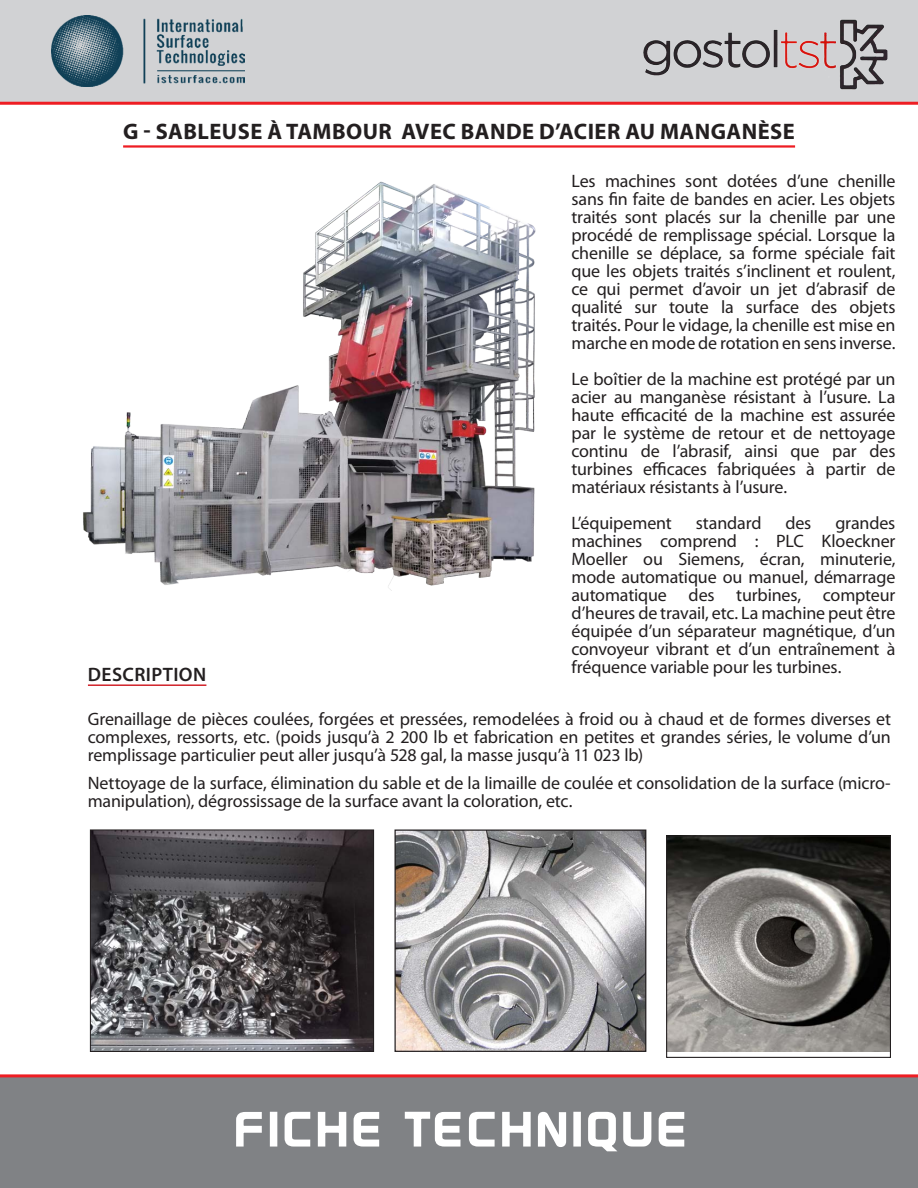
<style>
.page{position:relative;width:918px;height:1188px;background:#fff}
.page>*{position:absolute;margin:0;border:0;box-sizing:border-box;transform-origin:0 0}
.Myriad_Pro_15-15_Bol{font:66.45px "Sony Sketch EF";letter-spacing:.07em;color:#fff;scale:.81 1}
.t1{font:700 22.5px "Myriad Pro";letter-spacing:.02em;color:#231f20}
.t2{font:600 19.5px "Myriad Pro";letter-spacing:.02em;color:#231f20}
.t3{font:18px/18px "Myriad Pro";letter-spacing:-.01em;color:#231f20;text-align:justify}
</style>
<div class="page">
<div style="left:0;top:0;width:918px;height:102px;background:#d1d2d4"></div>
<div style="left:0;top:1077px;width:918px;height:111px;background:#808285"></div>
<hr style="left:0;top:1074px;width:918px;height:3px;background:#ee1d23">
<img style="left:52px;top:15px;width:192px;height:72px">
<hr style="left:0;top:102px;width:918px;height:3px;background:#ee1d23">
<img style="left:643px;top:19px;width:245px;height:71px">
<svg style="left:236px;top:1112px;width:26px;height:35px"></svg>
<div style="left:270px;top:1112px;width:7px;height:35px;border:2px solid #fff"></div>
<svg style="left:284px;top:1111px;width:27px;height:36px"></svg>
<svg style="left:317px;top:1111px;width:63px;height:36px"></svg>
<svg style="left:404px;top:1111px;width:57px;height:36px"></svg>
<svg style="left:468px;top:1111px;width:99px;height:36px"></svg>
<div style="left:573px;top:1112px;width:8px;height:35px;border:2px solid #fff"></div>
<svg style="left:588px;top:1111px;width:97px;height:41px"></svg>
<hr style="left:123px;top:145px;width:672px;height:3px;background:#ee1d23">
<hr style="left:88px;top:684px;width:118px;height:2px;background:#d1232a">
<img style="left:83px;top:181px;width:453px;height:410px">
<img style="left:92px;top:831px;width:280px;height:219px">
<div style="left:90px;top:829px;width:284px;height:223px;border:1px solid #231f20"></div>
<img style="left:396px;top:832px;width:248px;height:218px">
<div style="left:394px;top:830px;width:252px;height:222px;border:1px solid #231f20"></div>
<img style="left:668px;top:837px;width:221px;height:214px">
<div style="left:666px;top:835px;width:225px;height:223px;border:1px solid #231f20"></div>
<p class="t1" style="left:123px;top:117px;width:673px">G - SABLEUSE À TAMBOUR AVEC BANDE D’ACIER AU MANGANÈSE</p>
<p class="t2" style="left:88px;top:662px;width:120px">DESCRIPTION</p>
<p class="t3" style="left:572px;top:171px;width:326px">Les machines sont dotées d’une chenille sans fin faite de bandes en acier. Les objets traités sont placés sur la chenille par une procédé de remplissage spécial. Lorsque la chenille se déplace, sa forme spéciale fait que les objets traités s’inclinent et roulent, ce qui permet d’avoir un jet d’abrasif de qualité sur toute la surface des objets traités. Pour le vidage, la chenille est mise en marche en mode de rotation en sens inverse.</p>
<p class="t3" style="left:572px;top:369px;width:326px">Le boîtier de la machine est protégé par un acier au manganèse résistant à l’usure. La haute efficacité de la machine est assurée par le système de retour et de nettoyage continu de l’abrasif, ainsi que par des turbines efficaces fabriquées à partir de matériaux résistants à l’usure.</p>
<p class="t3" style="left:572px;top:513px;width:102px">L’équipement</p>
<p class="t3" style="left:696px;top:513px;width:67px">standard</p>
<p class="t3" style="left:785px;top:513px;width:28px">des</p>
<p class="t3" style="left:572px;top:513px;width:325px;text-indent:264px">grandes machines comprend : PLC Kloeckner Moeller ou Siemens, écran, minuterie, mode automatique ou manuel, démarrage automatique des turbines, compteur d’heures de travail, etc. La machine peut être équipée d’un séparateur magnétique, d’un convoyeur vibrant et d’un entraînement à fréquence variable pour les turbines.</p>
<p class="t3" style="left:88px;top:709px;width:805px">Grenaillage de pièces coulées, forgées et pressées, remodelées à froid ou à chaud et de formes diverses et complexes, ressorts, etc. (poids jusqu’à 2 200 lb et fabrication en petites et grandes séries, le volume d’un remplissage particulier peut aller jusqu’à 528 gal, la masse jusqu’à 11 023 lb)</p>
<p class="t3" style="left:88px;top:774px;width:805px">Nettoyage de la surface, élimination du sable et de la limaille de coulée et consolidation de la surface (micro&shy;manipulation), dégrossissage de la surface avant la coloration, etc.</p>
<p class="Myriad_Pro_15-15_Bol" style="left:234px;top:1092px;width:561px">FICHE TECHNIQUE</p>
</div>
